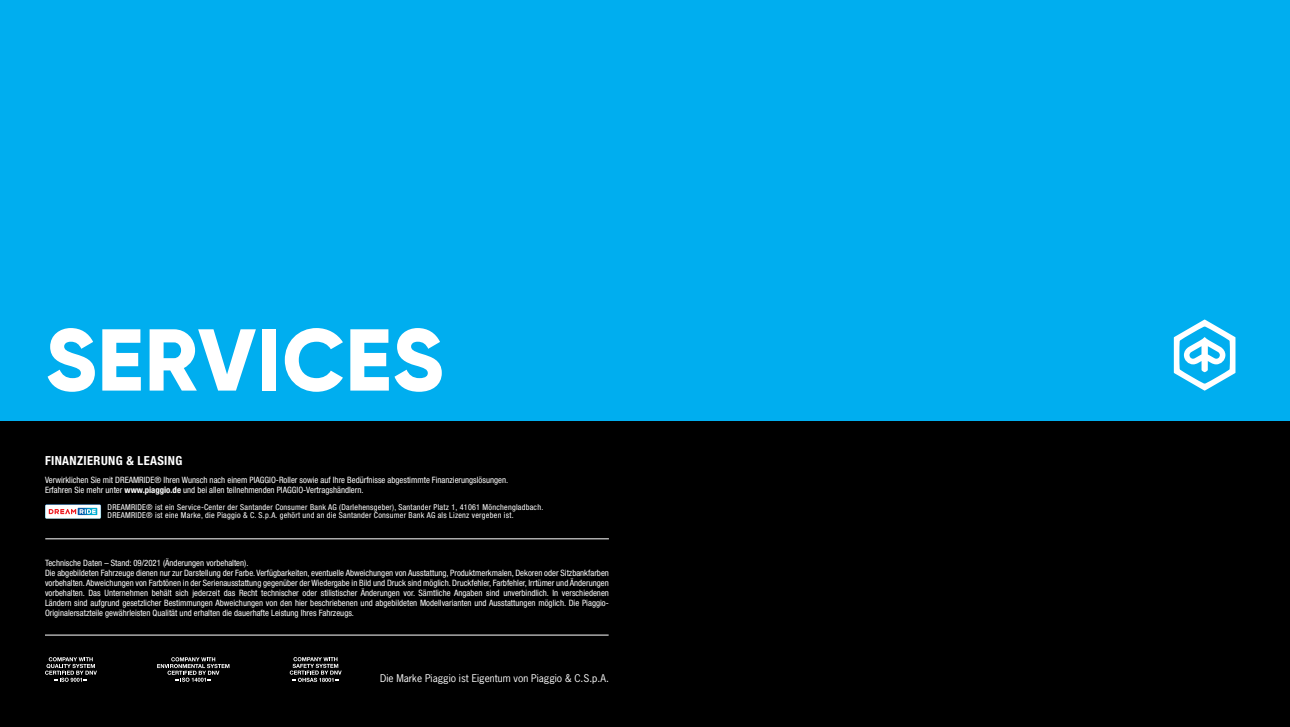
<style>
.page{position:relative;width:1290px;height:727px;background:#fff}
.page>*{position:absolute;margin:0;border:0;box-sizing:border-box;transform-origin:0 0}
.t1{font:800 87.5px "Gilroy";letter-spacing:.01em;color:#fff}
.t2{font:700 condensed 12.5px "Helvetica Neue LT Std";letter-spacing:.03em;color:#fff}
.t3{font:10px "News Gothic Std";color:#fff}
.t4{font:condensed 8.75px/10px "Helvetica Neue LT Std";color:#fff}
.t5{font:condensed 8.12px/8.1px "Helvetica Neue LT Std";letter-spacing:.03em;color:#fff}
.s1{font-weight:700}
</style>
<div class="page">
<div style="left:0;top:0;width:1290px;height:726px;background:#000"></div>
<div style="left:0;top:0;width:1290px;height:420px;background:#00aeef"></div>
<svg style="left:1174px;top:319px;width:61px;height:71px"></svg>
<hr style="left:45px;top:538px;width:564px;height:1px;background:#fff">
<hr style="left:45px;top:634px;width:564px;height:1px;background:#fff">
<svg style="left:45px;top:657px;width:52px;height:24px"></svg>
<svg style="left:157px;top:657px;width:72px;height:24px"></svg>
<svg style="left:290px;top:657px;width:52px;height:24px"></svg>
<div style="left:45px;top:504px;width:56px;height:14px;background:#fff"></div>
<img style="left:78px;top:507px;width:19px;height:8px">
<svg style="left:49px;top:509px;width:47px;height:5px"></svg>
<h1 class="t1" style="left:45px;top:305px;width:400px">SERVICES</h1>
<h2 class="t2" style="left:45px;top:452px;width:139px">FINANZIERUNG &amp; LEASING</h2>
<p class="t5" style="left:108px;top:503px;width:437px">DREAMRIDE® ist ein Service-Center der Santander Consumer Bank AG (Darlehensgeber), Santander Platz 1, 41061 Mönchengladbach.<br>DREAMRIDE® ist eine Marke, die Piaggio &amp; C. S.p.A. gehört und an die Santander Consumer Bank AG als Lizenz vergeben ist.</p>
<p class="t4" style="left:45px;top:474px;width:465px">Verwirklichen Sie mit DREAMRIDE® Ihren Wunsch nach einem PIAGGIO-Roller sowie auf Ihre Bedürfnisse abgestimmte Finanzierungslösungen.<br>Erfahren Sie mehr unter <span class="s1">www.piaggio.de</span> und bei allen teilnehmenden PIAGGIO-Vertragshändlern.</p>
<p class="t4" style="left:45px;top:557px;width:565px">Technische Daten – Stand: 09/2021 (Änderungen vorbehalten).<br>Die abgebildeten Fahrzeuge dienen nur zur Darstellung der Farbe. Verfügbarkeiten, eventuelle Abweichungen von Ausstattung, Produktmerkmalen, Dekoren oder Sitzbankfarben vorbehalten. Abweichungen von Farbtönen in der Serienausstattung gegenüber der Wiedergabe in Bild und Druck sind möglich. Druckfehler, Farbfehler, Irrtümer und Änderungen vorbehalten. Das Unternehmen behält sich jederzeit das Recht technischer oder stilistischer Änderungen vor. Sämtliche Angaben sind unverbindlich. In verschiedenen Ländern sind aufgrund gesetzlicher Bestimmungen Abweichungen von den hier beschriebenen und abgebildeten Modellvarianten und Ausstattungen möglich. Die Piaggio-Originalersatzteile gewährleisten Qualität und erhalten die dauerhafte Leistung Ihres Fahrzeugs.</p>
<p class="t3" style="left:380px;top:671px;width:230px">Die Marke Piaggio ist Eigentum von Piaggio &amp; C.S.p.A.</p>
</div>
